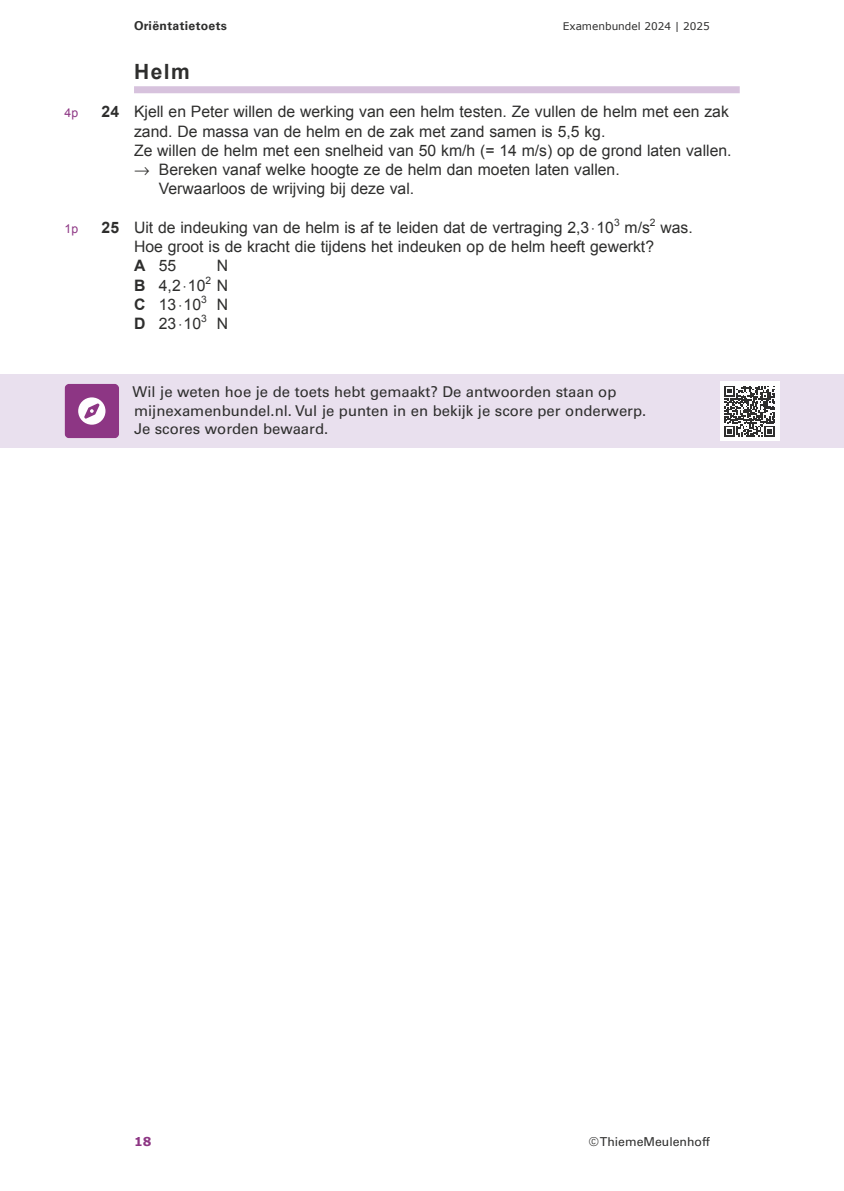
<style>
.page{position:relative;width:844px;height:1191px;background:#fff}
.page>*{position:absolute;margin:0;border:0;box-sizing:border-box;transform-origin:0 0}
.t1{font:700 21px "Arial";color:#2e2e2d}
.t2{font:15.75px/19.2px "Arial";color:#2e2e2d}
.t3{font:14.88px/18.4px "Univers LT Std";color:#2e2e2d}
.t4{font:12.25px "Univers LT Std";color:#2e2e2d}
.t5{font:700 12.25px "Univers LT Std";letter-spacing:.03em;color:#2e2e2d}
.t6{font:12.25px "Arial";color:#8d3684}
.t7{font:700 12.25px "Verdana";color:#8d3684}
.t8{font:10.5px "Verdana";color:#2e2e2d}
.s1{font-weight:700}
</style>
<div class="page">
<hr style="left:843px;top:0;width:1px;height:1191px;background:#e3d6e9">
<hr style="left:843px;top:885px;width:1px;height:100px;background:#8d3684">
<hr style="left:843px;top:687px;width:1px;height:99px;background:#8d3684">
<div style="left:134px;top:86px;width:605px;height:7px;background:#d7c2dd"></div>
<div style="left:0;top:374px;width:843px;height:74px;background:#e9e0ee"></div>
<svg style="left:64px;top:384px;width:55px;height:54px;background:#a15999"></svg>
<div style="left:719px;top:381px;width:60px;height:60px;background:#fefefe"></div>
<svg style="left:724px;top:386px;width:51px;height:51px"></svg>
<p class="t5" style="left:134px;top:18px;width:94px">Oriëntatietoets</p>
<p class="t8" style="left:562px;top:19px;width:149px">Examenbundel 2024 | 2025</p>
<h1 class="t1" style="left:134px;top:58px;width:57px">Helm</h1>
<p class="t6" style="left:64px;top:105px;width:15px">4p</p>
<p class="t2" style="left:134px;top:102px;width:599px;text-indent:-32px"><span class="s1">24</span> Kjell en Peter willen de werking van een helm testen. Ze vullen de helm met een zak zand. De massa van de helm en de zak met zand samen is 5,5 kg.<br>Ze willen de helm met een snelheid van 50 km/h (= 14 m/s) op de grond laten vallen.</p>
<p class="t2" style="left:159px;top:160px;width:462px;text-indent:-25px">→ Bereken vanaf welke hoogte ze de helm dan moeten laten vallen.<br>Verwaarloos de wrijving bij deze val.</p>
<p class="t6" style="left:64px;top:220px;width:15px">1p</p>
<p class="t2" style="left:134px;top:218px;width:560px;text-indent:-32px"><span class="s1">25</span> Uit de indeuking van de helm is af te leiden dat de vertraging 2,3⋅ 10<sup>3</sup> m/s<sup>2</sup> was.<br>Hoe groot is de kracht die tijdens het indeuken op de helm heeft gewerkt?<br><span class="s1">A</span> 55</p>
<p class="t2" style="left:134px;top:256px;width:96px;text-align:justify;text-indent:83px">N <span class="s1">B</span> 4,2⋅ 10<sup>2</sup> N <span class="s1">C</span> 13⋅ 10<sup>3</sup> N <span class="s1">D</span> 23⋅ 10<sup>3</sup> N</p>
<p class="t3" style="left:132px;top:383px;width:515px">Wil je weten hoe je de toets hebt gemaakt? De antwoorden staan op mijnexamenbundel.nl. Vul je punten in en bekijk je score per onderwerp.<br>Je scores worden bewaard.</p>
<p class="t7" style="left:134px;top:1133px;width:19px">18</p>
<p class="t4" style="left:588px;top:1134px;width:122px">© ThiemeMeulenhoff</p>
</div>
